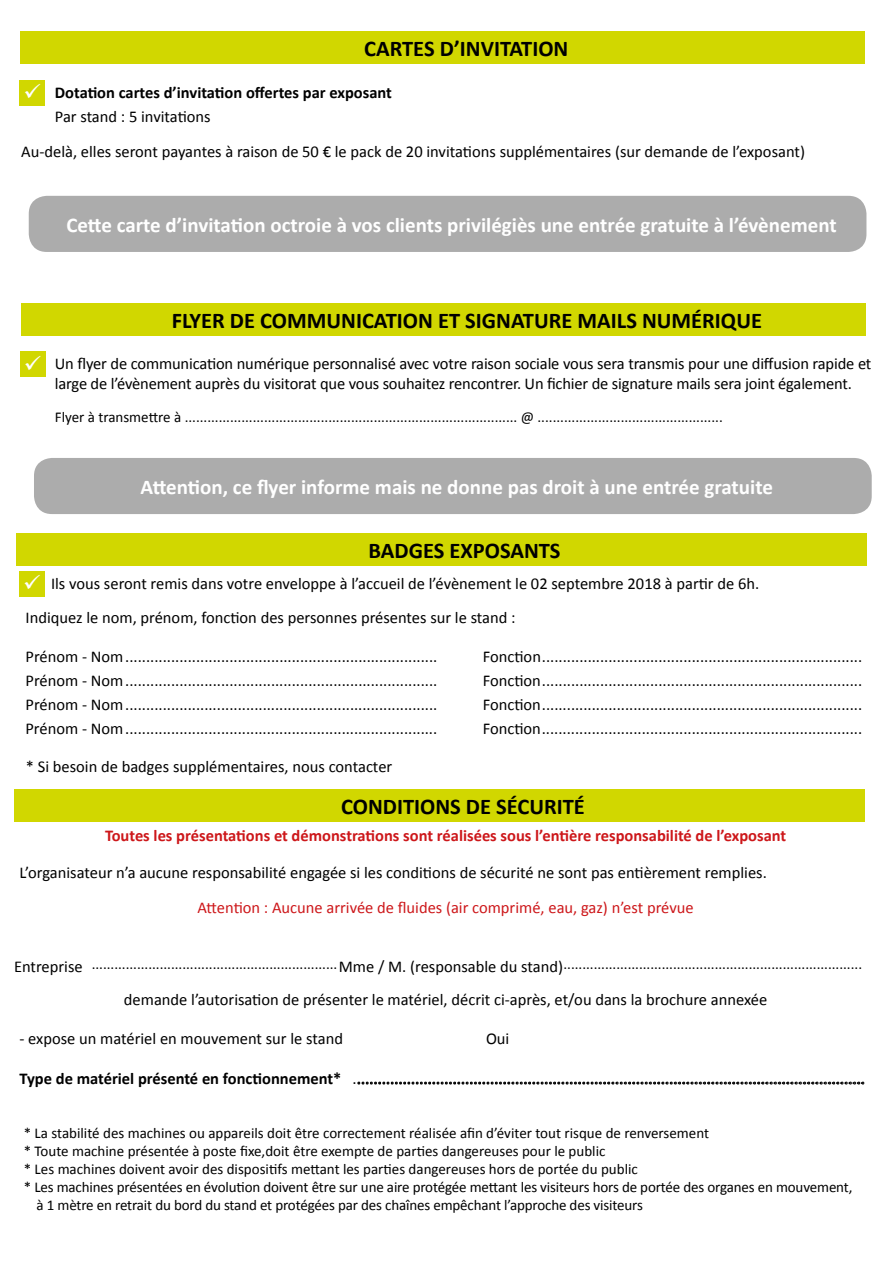
<style>
.page{position:relative;width:893px;height:1263px;background:#fff}
.page>*{position:absolute;margin:0;border:0;box-sizing:border-box;transform-origin:0 0}
.t1{font:700 22.5px "Calibri";color:#000}
.t2{font:700 21px "Calibri";color:#fff}
.t3{font:16.5px/19.8px "Calibri";color:#000}
.t4{font:700 16.5px "Calibri";color:#cd171a}
.t5{font:16.5px "Calibri";color:#cd171a}
.t6{font:700 16.5px "Calibri";color:#000}
.t7{font:15px "Calibri";letter-spacing:-.01em;color:#000}
.s1{font-weight:700}
</style>
<div class="page">
<svg style="left:357px;top:1081px;width:508px;height:4px"></svg>
<div style="left:21px;top:31px;width:844px;height:33px;background:#d1d700"></div>
<div style="left:16px;top:533px;width:850px;height:33px;background:#d1d700"></div>
<div style="left:19px;top:571px;width:26px;height:25px;background:#d1d700"></div>
<div style="left:20px;top:351px;width:25px;height:26px;background:#d1d700"></div>
<div style="left:20px;top:80px;width:25px;height:25px;background:#d1d700"></div>
<div style="left:14px;top:789px;width:851px;height:32px;background:#d1d700"></div>
<div style="left:29px;top:196px;width:837px;height:56px;background:#acacac;border-radius:18px"></div>
<div style="left:21px;top:304px;width:845px;height:32px;background:#d1d700"></div>
<div style="left:34px;top:458px;width:838px;height:56px;background:#acacac;border-radius:18px"></div>
<h1 class="t1" style="left:364px;top:34px;width:206px">CARTES D’INVITATION</h1>
<p class="t6" style="left:55px;top:82px;width:339px">Dotation cartes d’invitation offertes par exposant</p>
<p class="t3" style="left:55px;top:106px;width:157px">Par stand : 5 invitations</p>
<p class="t3" style="left:21px;top:142px;width:785px">Au-delà, elles seront payantes à raison de 50 € le pack de 20 invitations supplémentaires (sur demande de l’exposant)</p>
<p class="t2" style="left:66px;top:211px;width:772px">Cette carte d’invitation octroie à vos clients privilégiès une entrée gratuite à l’évènement</p>
<h1 class="t1" style="left:172px;top:307px;width:592px">FLYER DE COMMUNICATION ET SIGNATURE MAILS NUMÉRIQUE</h1>
<p class="t3" style="left:55px;top:354px;width:818px">Un flyer de communication numérique personnalisé avec votre raison sociale vous sera transmis pour une diffusion rapide et large de l’évènement auprès du visitorat que vous souhaitez rencontrer. Un fichier de signature mails sera joint également.</p>
<p class="t7" style="left:55px;top:408px;width:669px">Flyer à transmettre à ........................................................................................ @ .................................................</p>
<p class="t2" style="left:141px;top:473px;width:634px">Attention, ce flyer informe mais ne donne pas droit à une entrée gratuite</p>
<h1 class="t1" style="left:368px;top:536px;width:194px">BADGES EXPOSANTS</h1>
<p class="t3" style="left:26px;top:566px;width:735px;line-height:34.2px;text-indent:26px">Ils vous seront remis dans votre enveloppe à l’accueil de l’évènement le 02 septembre 2018 à partir de 6h.<br>Indiquez le nom, prénom, fonction des personnes présentes sur le stand :</p>
<p class="t3" style="left:26px;top:646px;width:413px">Prénom - Nom...........................................................................</p>
<p class="t3" style="left:483px;top:646px;width:381px">Fonction.............................................................................</p>
<p class="t3" style="left:25px;top:670px;width:413px">Prénom - Nom...........................................................................</p>
<p class="t3" style="left:483px;top:670px;width:381px">Fonction.............................................................................</p>
<p class="t3" style="left:25px;top:694px;width:413px">Prénom - Nom...........................................................................</p>
<p class="t3" style="left:483px;top:694px;width:381px">Fonction.............................................................................</p>
<p class="t3" style="left:25px;top:718px;width:413px">Prénom - Nom...........................................................................</p>
<p class="t3" style="left:483px;top:718px;width:381px">Fonction.............................................................................</p>
<p class="t3" style="left:26px;top:756px;width:368px">* Si besoin de badges supplémentaires, nous contacter</p>
<h1 class="t1" style="left:341px;top:792px;width:245px">CONDITIONS DE SÉCURITÉ</h1>
<p class="t4" style="left:105px;top:824px;width:683px">Toutes les présentations et démonstrations sont réalisées sous l’entière responsabilité de l’exposant</p>
<p class="t3" style="left:20px;top:863px;width:749px">L’organisateur n’a aucune responsabilité engagée si les conditions de sécurité ne sont pas entièrement remplies.</p>
<p class="t5" style="left:198px;top:897px;width:498px">Attention : Aucune arrivée de fluides (air comprimé, eau, gaz) n’est prévue</p>
<p class="t3" style="left:14px;top:956px;width:70px">Entreprise</p>
<p class="t3" style="left:339px;top:956px;width:226px">Mme / M. (responsable du stand)</p>
<p class="t7" style="left:92px;top:954px;width:247px">.................................................................</p>
<p class="t7" style="left:563px;top:954px;width:300px">...............................................................................</p>
<p class="t3" style="left:124px;top:989px;width:645px">demande l’autorisation de présenter le matériel, décrit ci-après, et/ou dans la brochure annexée</p>
<p class="t3" style="left:20px;top:1029px;width:325px">- expose un matériel en mouvement sur le stand</p>
<p class="t3" style="left:486px;top:1029px;width:25px">Oui</p>
<p class="t3" style="left:20px;top:1068px;width:846px"><span class="s1">Type de matériel présenté en fonctionnement*</span> ...........................................................................................................................</p>
<p class="t7" style="left:24px;top:1123px;width:687px">* La stabilité des machines ou appareils doit être correctement réalisée afin d’éviter tout risque de renversement</p>
<p class="t7" style="left:24px;top:1141px;width:583px">* Toute machine présentée à poste fixe,doit être exempte de parties dangereuses pour le public</p>
<p class="t7" style="left:24px;top:1159px;width:616px">* Les machines doivent avoir des dispositifs mettant les parties dangereuses hors de portée du public</p>
<p class="t7" style="left:24px;top:1177px;width:830px">* Les machines présentées en évolution doivent être sur une aire protégée mettant les visiteurs hors de portée des organes en mouvement,</p>
<p class="t7" style="left:37px;top:1195px;width:608px">à 1 mètre en retrait du bord du stand et protégées par des chaînes empêchant l’approche des visiteurs</p>
</div>
